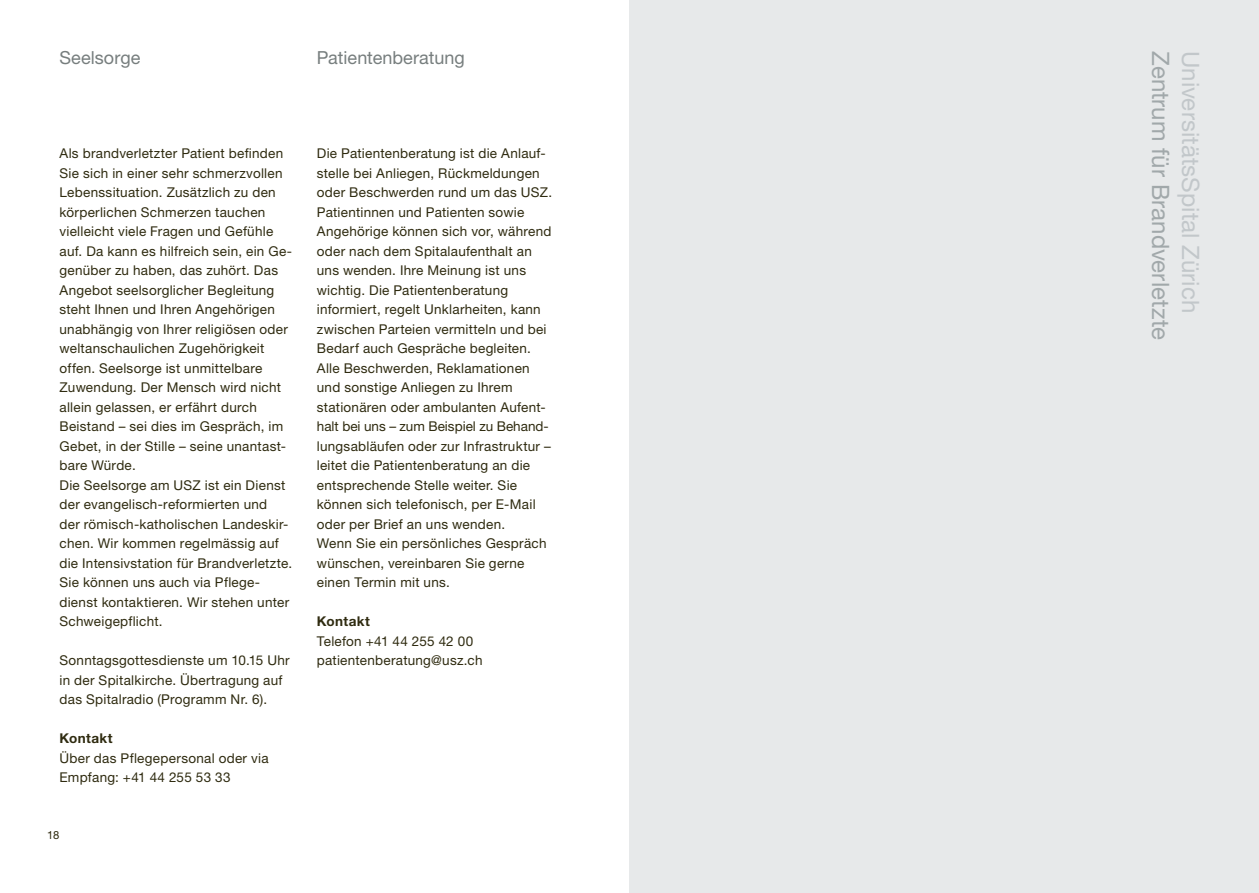
<style>
.page{position:relative;width:1259px;height:893px;background:#fff}
.page>*{position:absolute;margin:0;border:0;box-sizing:border-box;transform-origin:0 0}
.t1{font:24px "Helvetica Neue LT Std";color:#a1a8aa}
.t2{font:24px "Helvetica Neue LT Std";color:#c2c7ca}
.t3{font:18px "Helvetica Neue LT Std";color:#777e7e}
.t4{font:13.5px/19.5px "Helvetica Neue LT Std";letter-spacing:.02em;color:#2f2b10}
.t5{font:700 13.5px "Helvetica Neue LT Std";letter-spacing:.025em;color:#2f2b10}
.t6{font:11.25px "Helvetica Neue LT Std";color:#2f2b10}
</style>
<div class="page">
<div style="left:629px;top:0;width:630px;height:893px;background:#e7e9ea"></div>
<h2 class="t3" style="left:60px;top:47px;width:82px">Seelsorge</h2>
<h2 class="t3" style="left:317px;top:47px;width:149px">Patientenberatung</h2>
<p class="t4" style="left:60px;top:143px;width:234px">Als brandverletzter Patient befinden Sie sich in einer sehr schmerzvollen Lebenssituation. Zusätzlich zu den körperlichen Schmerzen tauchen vielleicht viele Fragen und Gefühle auf. Da kann es hilfreich sein, ein Ge&shy;genüber zu haben, das zuhört. Das Angebot seelsorglicher Begleitung steht Ihnen und Ihren Angehörigen unabhängig von Ihrer religiösen oder weltanschaulichen Zugehörigkeit offen. Seelsorge ist unmittelbare Zuwendung. Der Mensch wird nicht allein gelassen, er erfährt durch Beistand – sei dies im Gespräch, im Gebet, in der Stille – seine unantast&shy;bare Würde.<br>Die Seelsorge am USZ ist ein Dienst der evangelisch-reformierten und<br>der römisch-katholischen Landeskir&shy;chen. Wir kommen regelmässig auf die Intensivstation für Brandverletzte.<br>Sie können uns auch via Pflege&shy;dienst kontaktieren. Wir stehen unter Schweigepflicht.</p>
<p class="t4" style="left:60px;top:650px;width:232px">Sonntagsgottesdienste um 10.15 Uhr in der Spitalkirche. Übertragung auf das Spitalradio (Programm Nr. 6).</p>
<p class="t5" style="left:60px;top:730px;width:55px">Kontakt</p>
<p class="t4" style="left:60px;top:748px;width:211px">Über das Pflegepersonal oder via<br>Empfang: +41 44 255 53 33</p>
<p class="t6" style="left:47px;top:828px;width:14px">18</p>
<p class="t4" style="left:317px;top:143px;width:237px">Die Patientenberatung ist die Anlauf&shy;stelle bei Anliegen, Rückmeldungen oder Beschwerden rund um das USZ.<br>Patientinnen und Patienten sowie Angehörige können sich vor, während oder nach dem Spitalaufenthalt an uns wenden. Ihre Meinung ist uns wichtig. Die Patientenberatung informiert, regelt Unklarheiten, kann zwischen Parteien vermitteln und bei Bedarf auch Gespräche begleiten.<br>Alle Beschwerden, Reklamationen und sonstige Anliegen zu Ihrem stationären oder ambulanten Aufent&shy;halt bei uns – zum Beispiel zu Behand&shy;lungsabläufen oder zur Infrastruktur – leitet die Patientenberatung an die entsprechende Stelle weiter. Sie können sich telefonisch, per E-Mail oder per Brief an uns wenden.<br>Wenn Sie ein persönliches Gespräch wünschen, vereinbaren Sie gerne einen Termin mit uns.</p>
<p class="t5" style="left:317px;top:613px;width:55px">Kontakt</p>
<p class="t4" style="left:317px;top:631px;width:167px">Telefon +41 44 255 42 00 patientenberatung@usz.ch</p>
<h1 class="t1" style="left:1175px;top:51px;width:290px;rotate:90deg">Zentrum für Brandverletzte</h1>
<h1 class="t2" style="left:1205px;top:51px;width:264px;rotate:90deg">UniversitätsSpital Zürich</h1>
</div>
